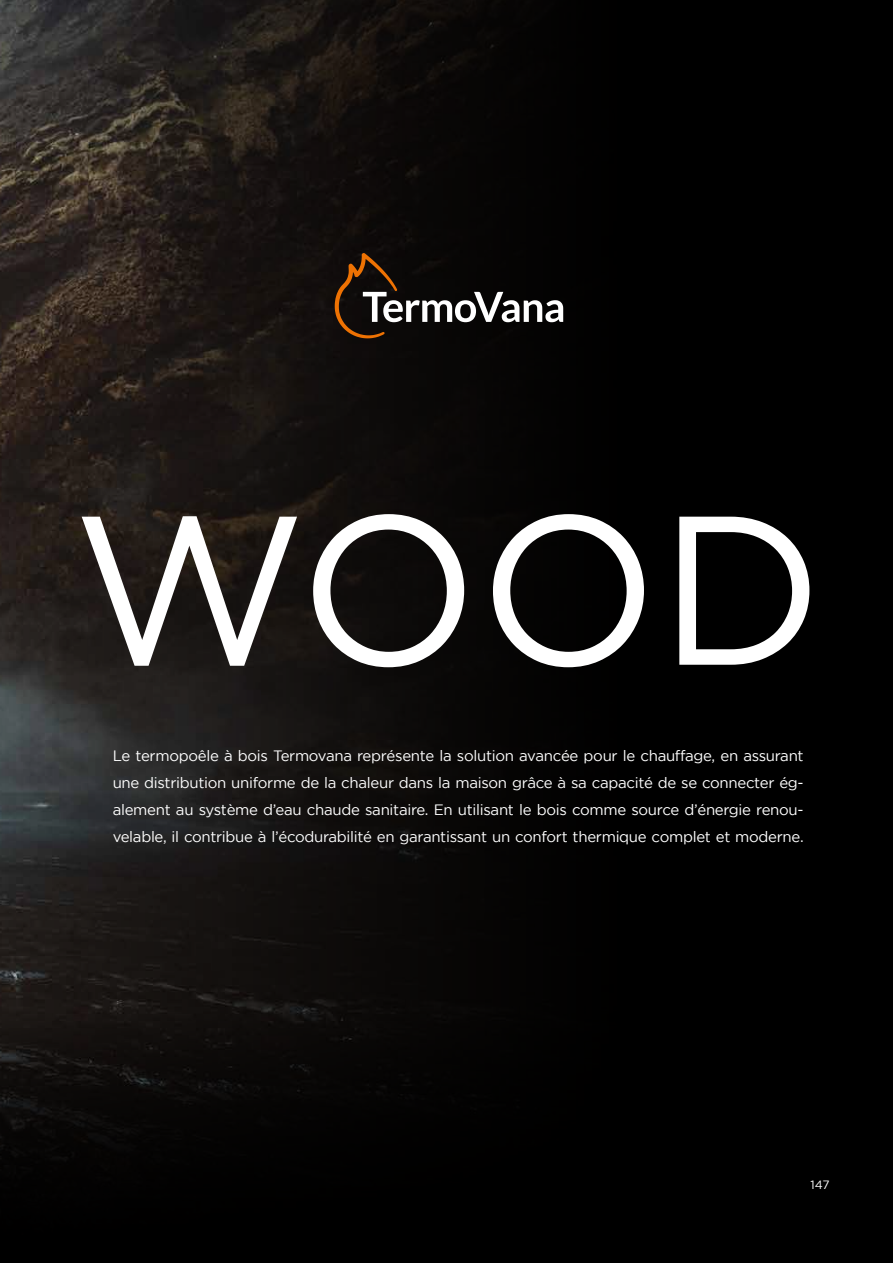
<style>
.page{position:relative;width:893px;height:1263px;background:#000}
.page>*{position:absolute;margin:0;border:0;box-sizing:border-box;transform-origin:0 0}
.t1{font:211.5px "Gotham";color:#fff}
.t2{font:15px/27px "Gotham";letter-spacing:-.02em;color:#fff;text-align:justify}
.t3{font:12px "Gotham";color:#fff}
</style>
<div class="page">
<img style="left:0;top:0;width:564px;height:1161px">
<svg style="left:335px;top:253px;width:228px;height:85px"></svg>
<h1 class="t1" style="left:72px;top:473px;width:753px">WOOD</h1>
<p class="t2" style="left:113px;top:741px;width:692px">Le termopoêle à bois Termovana représente la solution avancée pour le chauffage, en assurant une distribution uniforme de la chaleur dans la maison grâce à sa capacité de se connecter ég&shy;alement au système d’eau chaude sanitaire. En utilisant le bois comme source d’énergie renou&shy;velable, il contribue à l’écodurabilité en garantissant un confort thermique complet et moderne.</p>
<p class="t3" style="left:810px;top:1178px;width:21px">147</p>
</div>
